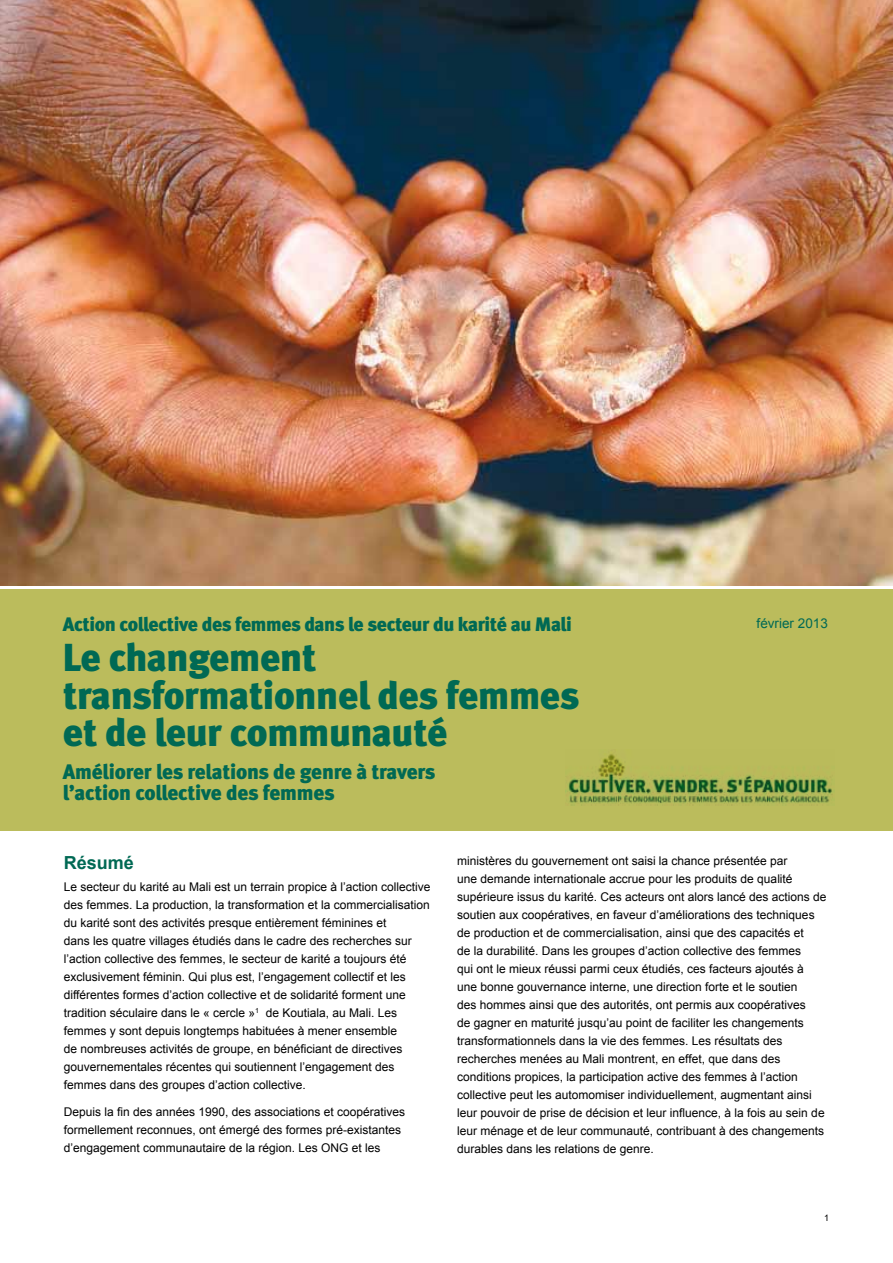
<style>
.page{position:relative;width:893px;height:1263px;background:#fff}
.page>*{position:absolute;margin:0;border:0;box-sizing:border-box;transform-origin:0 0}
.t1{font:39px/37.5px "Meta Black LF";letter-spacing:-.01em;color:#006954}
.t2{font:21px/21px "Meta Black LF";letter-spacing:-.01em;color:#006954}
.t3{font:19.5px "Meta Black LF";letter-spacing:-.02em;color:#006954}
.t4{font:700 18px "Arial";color:#006954}
.t5{font:13.5px "Arial";color:#006954}
.t6{font:12px/18px "Arial";color:#000}
.t7{font:9px "Arial";color:#000}
</style>
<div class="page">
<img style="left:0;top:0;width:893px;height:585px">
<div style="left:0;top:589px;width:893px;height:242px;background:#bbbc5c"></div>
<img style="left:565px;top:753px;width:269px;height:53px">
<h3 class="t3" style="left:63px;top:613px;width:510px">Action collective des femmes dans le secteur du karité au Mali</h3>
<h1 class="t1" style="left:63px;top:639px;width:518px">Le changement transformationnel des femmes et de leur communauté</h1>
<h2 class="t2" style="left:63px;top:761px;width:374px">Améliorer les relations de genre à travers l’action collective des femmes</h2>
<p class="t5" style="left:757px;top:614px;width:73px">février 2013</p>
<h3 class="t4" style="left:64px;top:851px;width:72px">Résumé</h3>
<p class="t6" style="left:64px;top:878px;width:368px">Le secteur du karité au Mali est un terrain propice à l’action collective des femmes. La production, la transformation et la commercialisation du karité sont des activités presque entièrement féminines et<br>dans les quatre villages étudiés dans le cadre des recherches sur l’action collective des femmes, le secteur de karité a toujours été exclusivement féminin. Qui plus est, l’engagement collectif et les différentes formes d’action collective et de solidarité forment une tradition séculaire dans le « cercle »<sup>1</sup> de Koutiala, au Mali. Les femmes y sont depuis longtemps habituées à mener ensemble<br>de nombreuses activités de groupe, en bénéficiant de directives gouvernementales récentes qui soutiennent l’engagement des femmes dans des groupes d’action collective.</p>
<p class="t6" style="left:64px;top:1102px;width:343px">Depuis la fin des années 1990, des associations et coopératives formellement reconnues, ont émergé des formes pré-existantes d’engagement communautaire de la région. Les ONG et les</p>
<p class="t6" style="left:457px;top:851px;width:371px">ministères du gouvernement ont saisi la chance présentée par<br>une demande internationale accrue pour les produits de qualité supérieure issus du karité. Ces acteurs ont alors lancé des actions de soutien aux coopératives, en faveur d’améliorations des techniques de production et de commercialisation, ainsi que des capacités et<br>de la durabilité. Dans les groupes d’action collective des femmes<br>qui ont le mieux réussi parmi ceux étudiés, ces facteurs ajoutés à une bonne gouvernance interne, une direction forte et le soutien<br>des hommes ainsi que des autorités, ont permis aux coopératives<br>de gagner en maturité jusqu’au point de faciliter les changements transformationnels dans la vie des femmes. Les résultats des recherches menées au Mali montrent, en effet, que dans des conditions propices, la participation active des femmes à l’action collective peut les automomiser individuellement, augmentant ainsi leur pouvoir de prise de décision et leur influence, à la fois au sein de leur ménage et de leur communauté, contribuant à des changements durables dans les relations de genre.</p>
<p class="t7" style="left:824px;top:1212px;width:7px">1</p>
</div>
